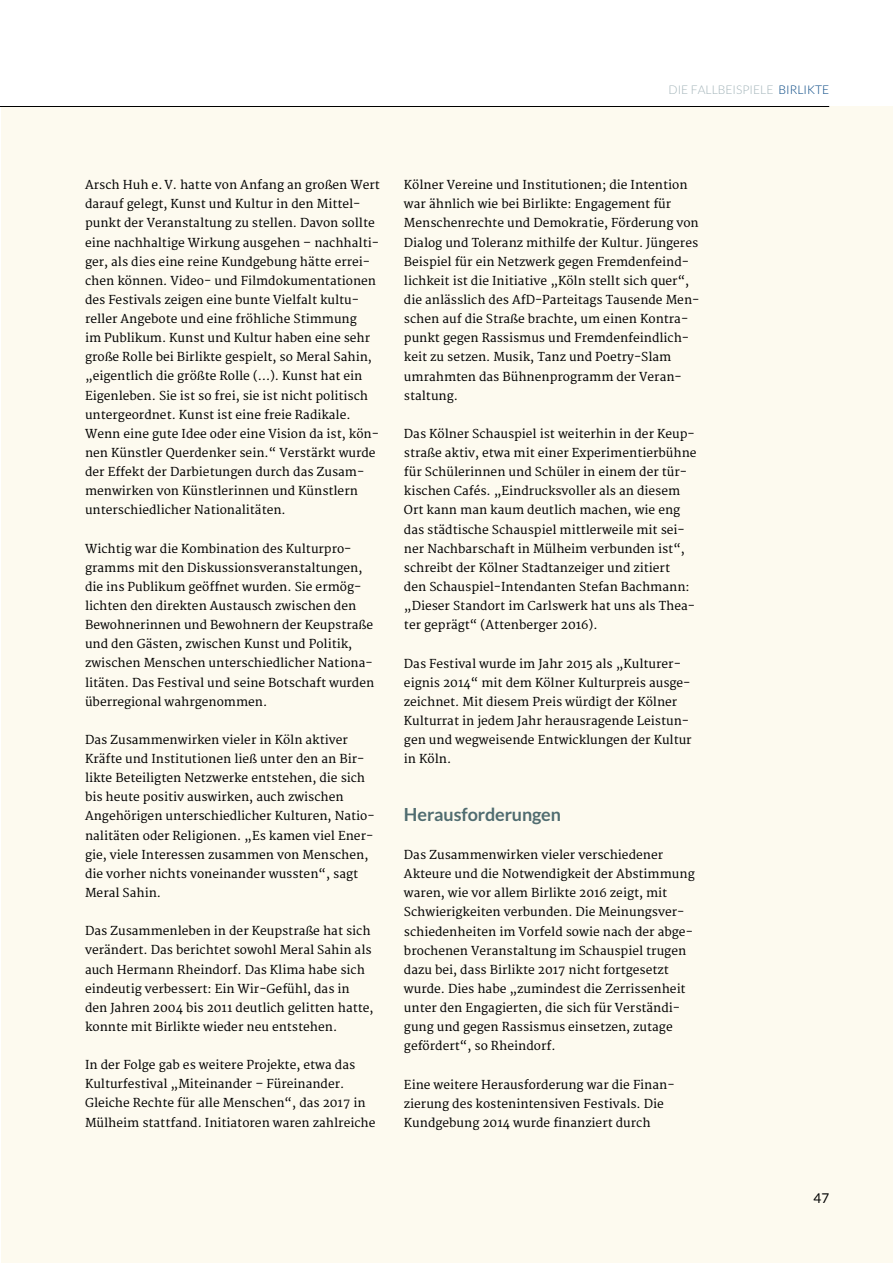
<style>
.page{position:relative;width:893px;height:1263px;background:#fff}
.page>*{position:absolute;margin:0;border:0;box-sizing:border-box;transform-origin:0 0}
.t1{font:700 18px "Lato";letter-spacing:-.005em;color:#506c70}
.t2{font:13.5px "Lato";color:#000}
.t3{font:12px/19.2px "Merriweather";color:#000}
.t4{font:300 12px "Lato";color:#a3b4b9}
.t5{font:300 12px "Lato";color:#004380}
.s1{color:#a3b4b9}
</style>
<div class="page">
<div style="left:1px;top:106px;width:892px;height:1157px;background:#fdfaef"></div>
<hr style="left:0;top:106px;width:829px;height:1px;background:#000">
<p class="t4" style="left:669px;top:83px;width:30px">DI E FALLB</p>
<p class="t4" style="left:725px;top:83px;width:13px">EISPI</p>
<p class="t5" style="left:753px;top:83px;width:76px"><span class="s1">ELE</span> B irlikte</p>
<p class="t3" style="left:85px;top:176px;width:296px">Arsch Huh e. V. hatte von Anfang an großen Wert darauf gelegt, Kunst und Kultur in den Mittel&shy;punkt der Veranstaltung zu stellen. Davon sollte eine nachhaltige Wirkung ausgehen – nachhalti&shy;ger, als dies eine reine Kundgebung hätte errei&shy;chen können. Video- und Filmdokumentationen des Festivals zeigen eine bunte Vielfalt kultu&shy;reller Angebote und eine fröhliche Stimmung<br>im Publikum. Kunst und Kultur haben eine sehr große Rolle bei Birlikte gespielt, so Meral Sahin, „eigentlich die größte Rolle (…). Kunst hat ein Eigenleben. Sie ist so frei, sie ist nicht politisch untergeordnet. Kunst ist eine freie Radikale.<br>Wenn eine gute Idee oder eine Vision da ist, kön&shy;nen Künstler Querdenker sein.“ Verstärkt wurde der Effekt der Darbietungen durch das Zusam&shy;menwirken von Künstlerinnen und Künstlern unterschiedlicher Nationalitäten.</p>
<p class="t3" style="left:85px;top:539px;width:291px">Wichtig war die Kombination des Kulturpro&shy;gramms mit den Diskussionsveranstaltungen, die ins Publikum geöffnet wurden. Sie ermög&shy;lichten den direkten Austausch zwischen den Bewohnerinnen und Bewohnern der Keupstraße und den Gästen, zwischen Kunst und Politik, zwischen Menschen unterschiedlicher Nationa&shy;litäten. Das Festival und seine Botschaft wurden überregional wahrgenommen.</p>
<p class="t3" style="left:85px;top:731px;width:291px">Das Zusammenwirken vieler in Köln aktiver Kräfte und Institutionen ließ unter den an Bir&shy;likte Beteiligten Netzwerke entstehen, die sich bis heute positiv auswirken, auch zwischen Angehörigen unterschiedlicher Kulturen, Natio&shy;nalitäten oder Religionen. „Es kamen viel Ener&shy;gie, viele Interessen zusammen von Menschen, die vorher nichts voneinander wussten“, sagt Meral Sahin.</p>
<p class="t3" style="left:85px;top:922px;width:290px">Das Zusammenleben in der Keupstraße hat sich verändert. Das berichtet sowohl Meral Sahin als auch Hermann Rheindorf. Das Klima habe sich eindeutig verbessert: Ein Wir-Gefühl, das in den Jahren 2004 bis 2011 deutlich gelitten hatte, konnte mit Birlikte wieder neu entstehen.</p>
<p class="t3" style="left:85px;top:1056px;width:292px">In der Folge gab es weitere Projekte, etwa das Kulturfestival „Miteinander – Füreinander.<br>Gleiche Rechte für alle Menschen“, das 2017 in Mülheim stattfand. Initiatoren waren zahlreiche</p>
<p class="t3" style="left:404px;top:176px;width:297px">Kölner Vereine und Institutionen; die Intention war ähnlich wie bei Birlikte: Engagement für Menschenrechte und Demokratie, Förderung von Dialog und Toleranz mithilfe der Kultur. Jüngeres Beispiel für ein Netzwerk gegen Fremdenfeind&shy;lichkeit ist die Initiative „Köln stellt sich quer“, die anlässlich des AfD-Parteitags Tausende Men&shy;schen auf die Straße brachte, um einen Kontra&shy;punkt gegen Rassismus und Fremdenfeindlich&shy;keit zu setzen. Musik, Tanz und Poetry-Slam umrahmten das Bühnenprogramm der Veran&shy;staltung.</p>
<p class="t3" style="left:404px;top:425px;width:294px">Das Kölner Schauspiel ist weiterhin in der Keup&shy;straße aktiv, etwa mit einer Experimentierbühne für Schülerinnen und Schüler in einem der tür&shy;kischen Cafés. „Eindrucksvoller als an diesem Ort kann man kaum deutlich machen, wie eng das städtische Schauspiel mittlerweile mit sei&shy;ner Nachbarschaft in Mülheim verbunden ist“, schreibt der Kölner Stadtanzeiger und zitiert<br>den Schauspiel-Intendanten Stefan Bachmann: „Dieser Standort im Carlswerk hat uns als Thea&shy;ter geprägt“ (Attenberger 2016).</p>
<p class="t3" style="left:404px;top:654px;width:289px">Das Festival wurde im Jahr 2015 als „Kulturer&shy;eignis 2014“ mit dem Kölner Kulturpreis ausge&shy;zeichnet. Mit diesem Preis würdigt der Kölner Kulturrat in jedem Jahr herausragende Leistun&shy;gen und wegweisende Entwicklungen der Kultur in Köln.</p>
<h1 class="t1" style="left:404px;top:804px;width:159px">Herausforderungen</h1>
<p class="t3" style="left:404px;top:846px;width:292px">Das Zusammenwirken vieler verschiedener Akteure und die Notwendigkeit der Abstimmung waren, wie vor allem Birlikte 2016 zeigt, mit Schwierigkeiten verbunden. Die Meinungsver&shy;schiedenheiten im Vorfeld sowie nach der abge&shy;brochenen Veranstaltung im Schauspiel trugen dazu bei, dass Birlikte 2017 nicht fortgesetzt wurde. Dies habe „zumindest die Zerrissenheit unter den Engagierten, die sich für Verständi&shy;gung und gegen Rassismus einsetzen, zutage gefördert“, so Rheindorf.</p>
<p class="t3" style="left:404px;top:1075px;width:272px">Eine weitere Herausforderung war die Finan&shy;zierung des kostenintensiven Festivals. Die<br>Kundgebung 2014 wurde finanziert durch</p>
<p class="t2" style="left:813px;top:1191px;width:17px">47</p>
</div>
